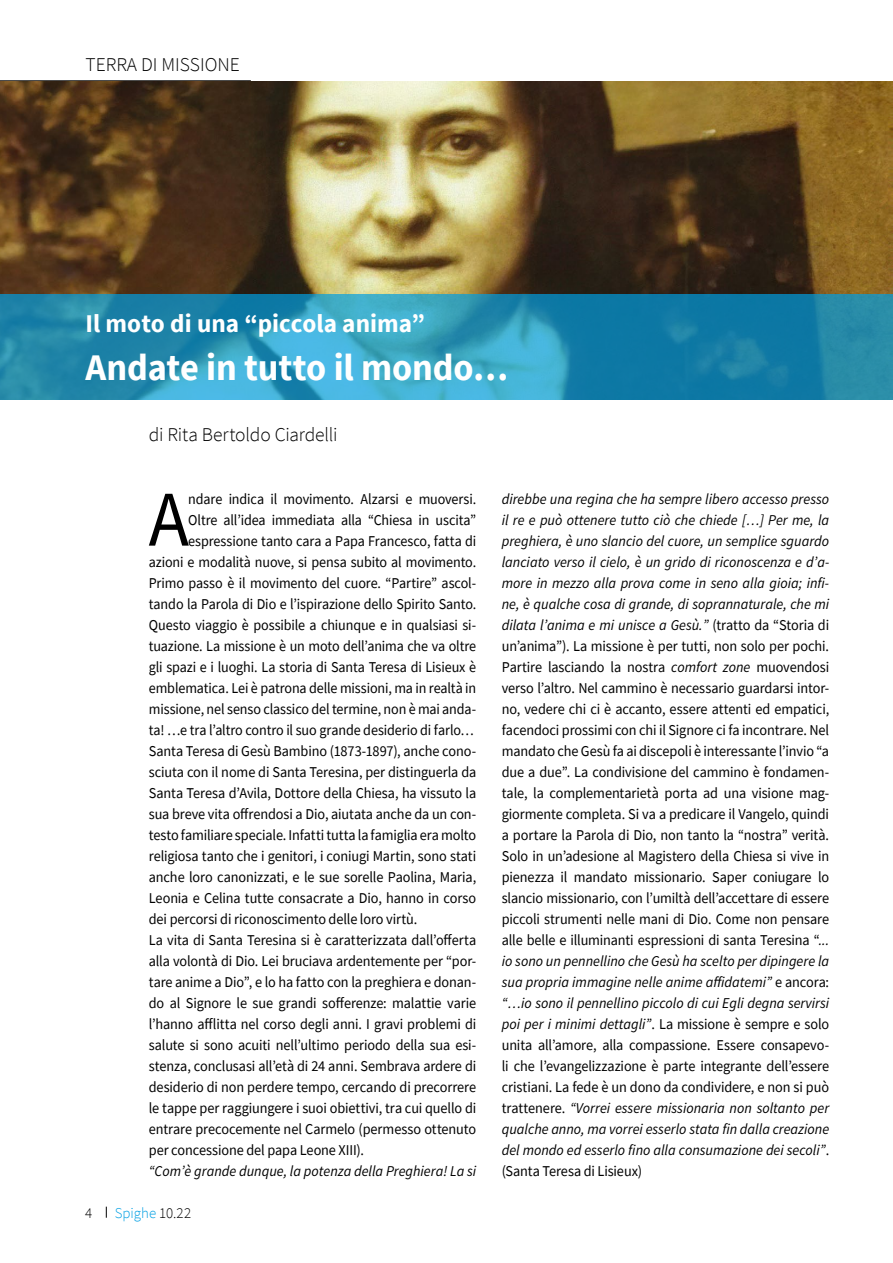
<style>
.page{position:relative;width:893px;height:1263px;background:#fff}
.page>*{position:absolute;margin:0;border:0;box-sizing:border-box;transform-origin:0 0}
.t1{font:79.05px "Source Sans Pro";color:#000;scale:.94 1}
.t2{font:700 37.5px "Source Sans Pro";letter-spacing:-.005em;color:#fff}
.t3{font:700 25.5px "Source Sans Pro";color:#fff}
.t4{font:300 19.5px "Source Sans Pro";letter-spacing:-.005em;color:#000}
.t5{font:15px/21px "Source Sans Pro";letter-spacing:-.01em;color:#000;text-align:justify;scale:.95 1}
.t6{font:15px "Source Sans Pro";letter-spacing:-.01em;color:#000;scale:.94 1}
.t7{font:italic 15px "Source Sans Pro";color:#000;scale:.95 1}
.t8{font:300 15px "Source Sans Pro";color:#009fe3}
.t9{font:300 15px "Source Sans Pro";color:#000}
.s1{color:#000}
.s2{font-style:italic}
</style>
<div class="page">
<hr style="left:0;top:80px;width:251px;height:1px;background:#000">
<img style="left:0;top:81px;width:893px;height:213px">
<svg style="left:0;top:294px;width:893px;height:105px;background:#268fb3"></svg>
<h3 class="t4" style="left:85px;top:53px;width:156px">TERRA DI MISSIONE</h3>
<h3 class="t3" style="left:85px;top:306px;width:341px">Il moto di una “piccola anima”</h3>
<h2 class="t2" style="left:85px;top:342px;width:424px">Andate in tutto il mondo…</h2>
<h3 class="t4" style="left:149px;top:422px;width:190px">di Rita Bertoldo Ciardelli</h3>
<h1 class="t1" style="left:149px;top:469px;width:44px">A</h1>
<p class="t6" style="left:188px;top:489px;width:308px">ndare indica il movimento. Alzarsi e muoversi.</p>
<p class="t6" style="left:188px;top:510px;width:308px">Oltre all’idea immediata alla “Chiesa in uscita”</p>
<p class="t6" style="left:188px;top:531px;width:308px">espressione tanto cara a Papa Francesco, fatta di</p>
<p class="t6" style="left:149px;top:552px;width:350px">azioni e modalità nuove, si pensa subito al movimento.</p>
<p class="t6" style="left:149px;top:573px;width:350px">Primo passo è il movimento del cuore. “Partire” ascol-</p>
<p class="t6" style="left:149px;top:594px;width:350px">tando la Parola di Dio e l’ispirazione dello Spirito Santo.</p>
<p class="t6" style="left:149px;top:615px;width:350px">Questo viaggio è possibile a chiunque e in qualsiasi si-</p>
<p class="t6" style="left:149px;top:636px;width:350px">tuazione. La missione è un moto dell’anima che va oltre</p>
<p class="t6" style="left:149px;top:657px;width:350px">gli spazi e i luoghi. La storia di Santa Teresa di Lisieux è</p>
<p class="t6" style="left:149px;top:678px;width:350px">emblematica. Lei è patrona delle missioni, ma in realtà in</p>
<p class="t6" style="left:149px;top:699px;width:350px">missione, nel senso classico del termine, non è mai anda-</p>
<p class="t6" style="left:149px;top:720px;width:347px">ta! …e tra l’altro contro il suo grande desiderio di farlo…</p>
<p class="t5" style="left:149px;top:740px;width:346px">Santa Teresa di Gesù Bambino (1873-1897), anche cono-</p>
<p class="t5" style="left:149px;top:761px;width:346px">sciuta con il nome di Santa Teresina, per distinguerla da</p>
<p class="t5" style="left:149px;top:782px;width:346px">Santa Teresa d’Avila, Dottore della Chiesa, ha vissuto la</p>
<p class="t5" style="left:149px;top:803px;width:346px">sua breve vita offrendosi a Dio, aiutata anche da un con-</p>
<p class="t5" style="left:149px;top:824px;width:346px">testo familiare speciale. Infatti tutta la famiglia era molto</p>
<p class="t5" style="left:149px;top:845px;width:346px">religiosa tanto che i genitori, i coniugi Martin, sono stati</p>
<p class="t5" style="left:149px;top:866px;width:346px">anche loro canonizzati, e le sue sorelle Paolina, Maria,</p>
<p class="t5" style="left:149px;top:887px;width:346px">Leonia e Celina tutte consacrate a Dio, hanno in corso</p>
<p class="t5" style="left:149px;top:908px;width:284px">dei percorsi di riconoscimento delle loro virtù.</p>
<p class="t5" style="left:149px;top:929px;width:346px">La vita di Santa Teresina si è caratterizzata dall’offerta</p>
<p class="t5" style="left:149px;top:950px;width:346px">alla volontà di Dio. Lei bruciava ardentemente per “por-</p>
<p class="t5" style="left:149px;top:971px;width:346px">tare anime a Dio”, e lo ha fatto con la preghiera e donan-</p>
<p class="t5" style="left:149px;top:992px;width:346px">do al Signore le sue grandi sofferenze: malattie varie</p>
<p class="t5" style="left:149px;top:1013px;width:346px">l’hanno afflitta nel corso degli anni. I gravi problemi di</p>
<p class="t5" style="left:149px;top:1034px;width:346px">salute si sono acuiti nell’ultimo periodo della sua esi-</p>
<p class="t5" style="left:149px;top:1055px;width:346px">stenza, conclusasi all’età di 24 anni. Sembrava ardere di</p>
<p class="t5" style="left:149px;top:1076px;width:346px">desiderio di non perdere tempo, cercando di precorrere</p>
<p class="t5" style="left:149px;top:1097px;width:346px">le tappe per raggiungere i suoi obiettivi, tra cui quello di</p>
<p class="t5" style="left:149px;top:1118px;width:346px">entrare precocemente nel Carmelo (permesso ottenuto</p>
<p class="t5" style="left:149px;top:1139px;width:228px">per concessione del papa Leone XIII).</p>
<p class="t7" style="left:149px;top:1161px;width:346px">“Com’è grande dunque, la potenza della Preghiera! La si</p>
<p class="t9" style="left:85px;top:1204px;width:9px">4</p>
<p class="t8" style="left:115px;top:1204px;width:78px">Spighe <span class="s1">10.22</span></p>
<p class="t5" style="left:502px;top:488px;width:346px"><span class="s2">direbbe una regina che ha sempre libero accesso presso il re e può ottenere tutto ciò che chiede […] Per me, la preghiera, è uno slancio del cuore, un semplice sguardo lanciato verso il cielo, è un grido di riconoscenza e d’a&shy;more in mezzo alla prova come in seno alla gioia; infi&shy;ne, è qualche cosa di grande, di soprannaturale, che mi dilata l’anima e mi unisce a Gesù.”</span> (tratto da “Storia di un’anima”). La missione è per tutti, non solo per pochi.<br>Partire lasciando la nostra <span class="s2">comfort zone</span> muovendosi verso l’altro. Nel cammino è necessario guardarsi intor&shy;no, vedere chi ci è accanto, essere attenti ed empatici, facendoci prossimi con chi il Signore ci fa incontrare. Nel mandato che Gesù fa ai discepoli è interessante l’invio “a due a due”. La condivisione del cammino è fondamen&shy;tale, la complementarietà porta ad una visione mag&shy;giormente completa. Si va a predicare il Vangelo, quindi a portare la Parola di Dio, non tanto la “nostra” verità.<br>Solo in un’adesione al Magistero della Chiesa si vive in pienezza il mandato missionario. Saper coniugare lo slancio missionario, con l’umiltà dell’accettare di essere piccoli strumenti nelle mani di Dio. Come non pensare alle belle e illuminanti espressioni di santa Teresina “<span class="s2">... io sono un pennellino che Gesù ha scelto per dipingere la sua propria immagine nelle anime affidatemi”</span> e ancora: <span class="s2">“…io sono il pennellino piccolo di cui Egli degna servirsi poi per i minimi dettagli”</span>. La missione è sempre e solo unita all’amore, alla compassione. Essere consapevo&shy;li che l’evangelizzazione è parte integrante dell’essere cristiani. La fede è un dono da condividere, e non si può trattenere. <span class="s2">“Vorrei essere missionaria non soltanto per qualche anno, ma vorrei esserlo stata fin dalla creazione del mondo ed esserlo fino alla consumazione dei secoli”</span>. (Santa Teresa di Lisieux)</p>
</div>
